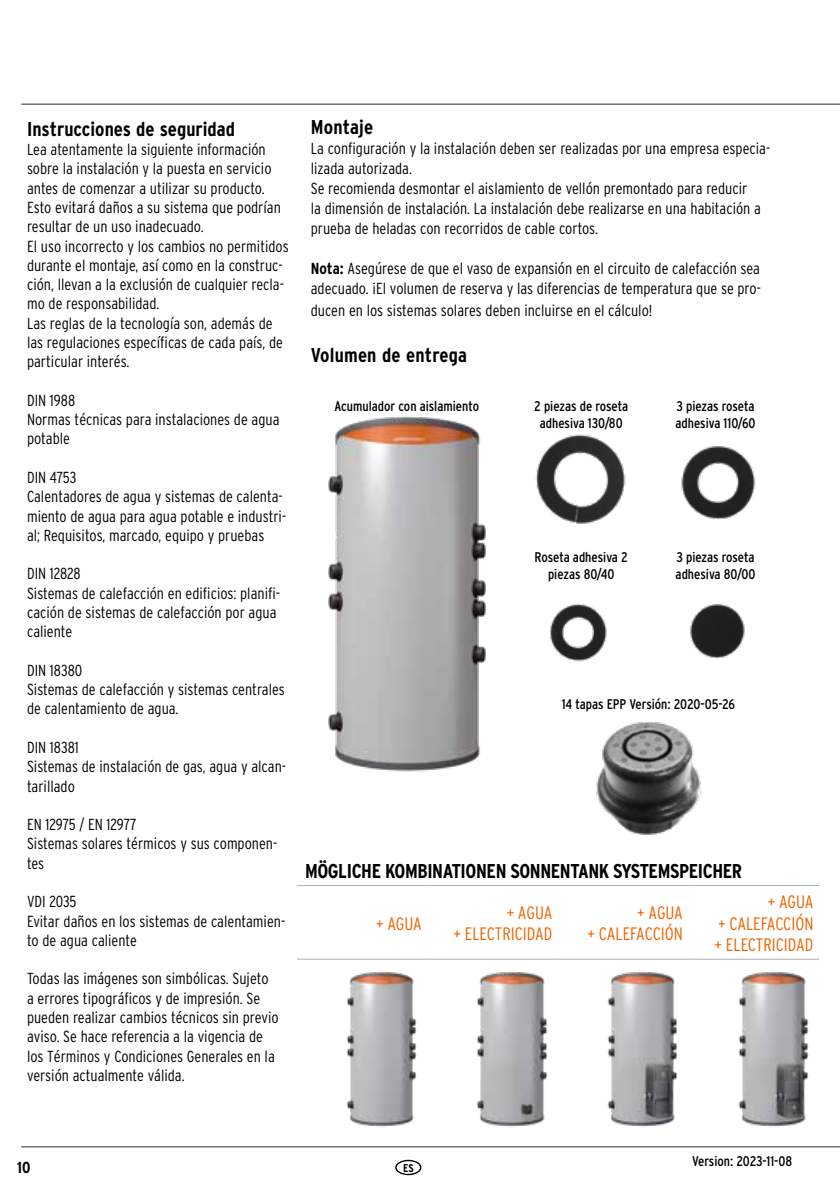
<style>
.page{position:relative;width:840px;height:1191px;background:#fff}
.page>*{position:absolute;margin:0;border:0;box-sizing:border-box;transform-origin:0 0}
.t1{font:700 20px "Interstate Condensed";letter-spacing:-.02em;color:#000}
.t2{font:700 20px "Interstate Condensed";color:#000}
.t3{font:700 20px "Interstate Condensed";letter-spacing:.01em;color:#000}
.t4{font:300 18px/21.6px "Interstate Condensed";color:#ec6400;text-align:right}
.t5{font:300 16px/19.2px "Interstate Condensed";color:#000}
.t6{font:700 16px "Interstate Condensed";color:#000}
.t7{font:14px/16.8px "Interstate Condensed";color:#000;text-align:center}
.t8{font:700 11.2px "Interstate Condensed";color:#000}
.s1{font-weight:700}
</style>
<div class="page">
<hr style="left:21px;top:1146px;width:818px;height:1px;background:#68676c">
<hr style="left:21px;top:103px;width:818px;height:2px;background:#68676c">
<div style="left:395px;top:1159px;width:26px;height:16px;border:1px solid #000;border-radius:50%"></div>
<img style="left:328px;top:416px;width:158px;height:356px">
<img style="left:536px;top:434px;width:90px;height:90px">
<img style="left:681px;top:446px;width:75px;height:73px">
<img style="left:550px;top:604px;width:57px;height:58px">
<img style="left:690px;top:603px;width:55px;height:56px">
<img style="left:596px;top:721px;width:105px;height:114px">
<hr style="left:297px;top:885px;width:130px;height:1px;background:#aeafb2">
<hr style="left:427px;top:885px;width:130px;height:1px;background:#aeafb2">
<hr style="left:557px;top:885px;width:131px;height:1px;background:#aeafb2">
<hr style="left:688px;top:885px;width:130px;height:1px;background:#aeafb2">
<hr style="left:297px;top:958px;width:130px;height:1px;background:#aeafb2">
<hr style="left:427px;top:958px;width:130px;height:1px;background:#aeafb2">
<hr style="left:557px;top:958px;width:131px;height:1px;background:#aeafb2">
<hr style="left:688px;top:958px;width:130px;height:1px;background:#aeafb2">
<img style="left:346px;top:972px;width:71px;height:155px">
<img style="left:476px;top:972px;width:72px;height:155px">
<img style="left:607px;top:972px;width:71px;height:155px">
<img style="left:738px;top:972px;width:71px;height:155px">
<p class="t2" style="left:27px;top:118px;width:209px">Instrucciones de seguridad</p>
<p class="t5" style="left:27px;top:140px;width:263px">Lea atentamente la siguiente información sobre la instalación y la puesta en servicio antes de comenzar a utilizar su producto.<br>Esto evitará daños a su sistema que podrían resultar de un uso inadecuado.<br>El uso incorrecto y los cambios no permitidos durante el montaje, así como en la construc&shy;ción, llevan a la exclusión de cualquier recla&shy;mo de responsabilidad.<br>Las reglas de la tecnología son, además de las regulaciones específicas de cada país, de particular interés.</p>
<p class="t5" style="left:27px;top:390px;width:254px">DIN 1988<br>Normas técnicas para instalaciones de agua potable</p>
<p class="t5" style="left:27px;top:467px;width:260px">DIN 4753<br>Calentadores de agua y sistemas de calenta&shy;miento de agua para agua potable e industri&shy;al; Requisitos, marcado, equipo y pruebas</p>
<p class="t5" style="left:27px;top:564px;width:254px">DIN 12828<br>Sistemas de calefacción en edificios: planifi&shy;cación de sistemas de calefacción por agua caliente</p>
<p class="t5" style="left:27px;top:660px;width:259px">DIN 18380<br>Sistemas de calefacción y sistemas centrales de calentamiento de agua.</p>
<p class="t5" style="left:27px;top:737px;width:260px">DIN 18381<br>Sistemas de instalación de gas, agua y alcan&shy;tarillado</p>
<p class="t5" style="left:27px;top:815px;width:252px">EN 12975 / EN 12977<br>Sistemas solares térmicos y sus componen&shy;tes</p>
<p class="t5" style="left:27px;top:892px;width:259px">VDI 2035<br>Evitar daños en los sistemas de calentamien&shy;to de agua caliente</p>
<p class="t5" style="left:27px;top:969px;width:253px">Todas las imágenes son simbólicas. Sujeto a errores tipográficos y de impresión. Se pueden realizar cambios técnicos sin previo aviso. Se hace referencia a la vigencia de los Términos y Condiciones Generales en la versión actualmente válida.</p>
<p class="t3" style="left:310px;top:115px;width:64px">Montaje</p>
<p class="t5" style="left:310px;top:138px;width:461px;line-height:20px">La configuración y la instalación deben ser realizadas por una empresa especia&shy;lizada autorizada.<br>Se recomienda desmontar el aislamiento de vellón premontado para reducir<br>la dimensión de instalación. La instalación debe realizarse en una habitación a prueba de heladas con recorridos de cable cortos.</p>
<p class="t5" style="left:310px;top:258px;width:451px;line-height:20px"><span class="s1">Nota:</span> Asegúrese de que el vaso de expansión en el circuito de calefacción sea adecuado. ¡El volumen de reserva y las diferencias de temperatura que se pro-</p>
<p class="t5" style="left:310px;top:300px;width:343px">ducen en los sistemas solares deben incluirse en el cálculo!</p>
<p class="t3" style="left:310px;top:343px;width:158px">Volumen de entrega</p>
<p class="t7" style="left:334px;top:397px;width:146px">Acumulador con aislamiento</p>
<p class="t7" style="left:534px;top:397px;width:95px">2 piezas de roseta adhesiva 130/80</p>
<p class="t7" style="left:675px;top:397px;width:82px;text-align:left">3 piezas roseta adhesiva 110/60</p>
<p class="t7" style="left:534px;top:548px;width:95px">Roseta adhesiva 2 piezas 80/40</p>
<p class="t7" style="left:675px;top:548px;width:81px;text-align:left">3 piezas roseta adhesiva 80/00</p>
<p class="t7" style="left:561px;top:695px;width:174px">14 tapas EPP Versión: 2020-05-26</p>
<p class="t1" style="left:305px;top:859px;width:438px">MÖGLICHE KOMBINATIONEN SONNENTANK SYSTEMSPEICHER</p>
<p class="t4" style="left:376px;top:912px;width:47px">+ AGUA</p>
<p class="t4" style="left:453px;top:901px;width:100px">+ AGUA<br>+ ELECTRICIDAD</p>
<p class="t4" style="left:587px;top:901px;width:97px">+ AGUA<br>+ CALEFACCIÓN</p>
<p class="t4" style="left:714px;top:890px;width:100px;text-align:justify;text-indent:53px">+ AGUA + CALEFACCIÓN + ELECTRICIDAD</p>
<p class="t6" style="left:17px;top:1158px;width:15px">10</p>
<p class="t8" style="left:403px;top:1161px;width:12px">ES</p>
<p class="t7" style="left:691px;top:1152px;width:101px">Version: 2023-11-08</p>
</div>
